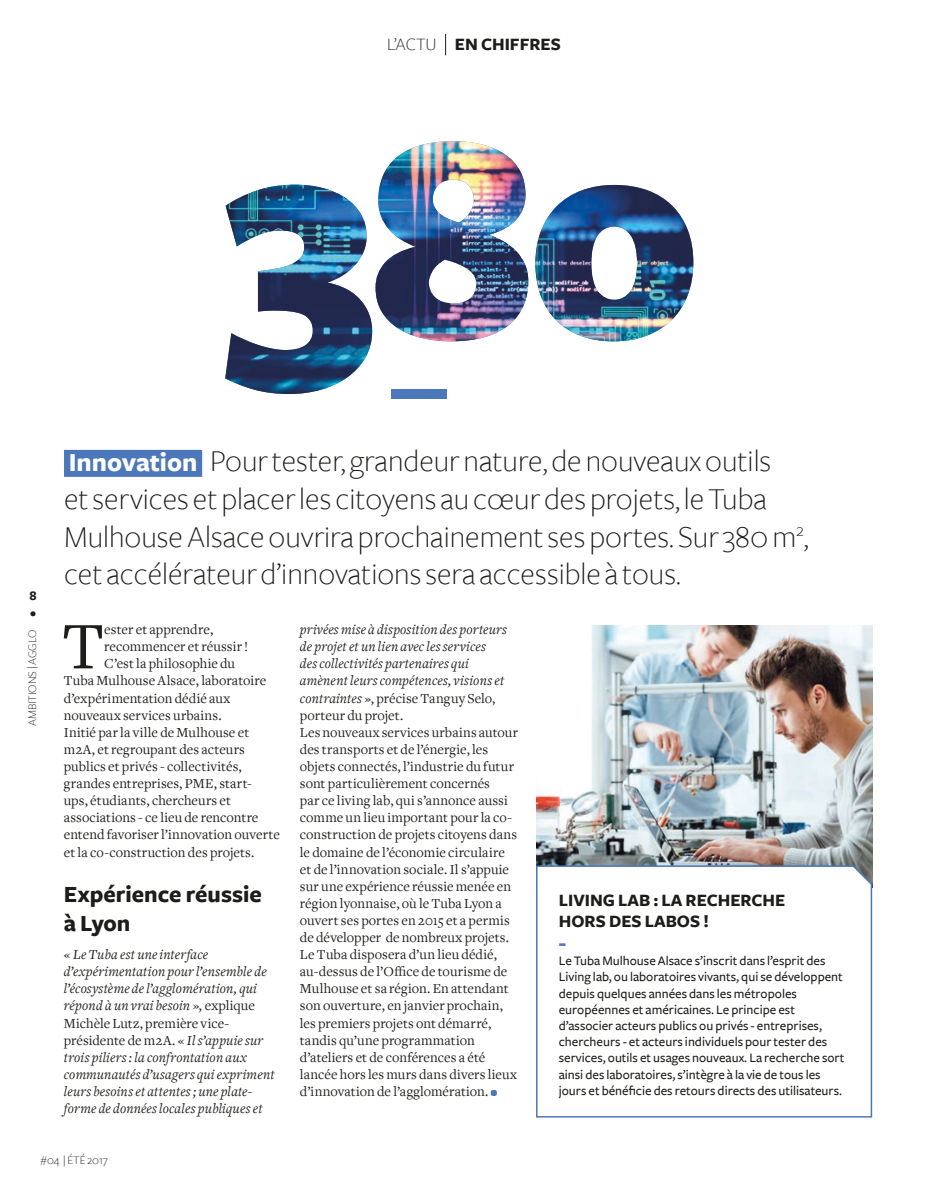
<style>
.page{position:relative;width:936px;height:1191px;background:#fff}
.page>*{position:absolute;margin:0;border:0;box-sizing:border-box;transform-origin:0 0}
.t1{font:69px "Freight Text";color:#1d1d1b}
.t2{font:300 31.5px/37.8px "Freight Sans";color:#1d1d1b}
.t3{font:700 24px/28.8px "Freight Sans";color:#1d1d1b}
.t4{font:700 18px/21.6px "Freight Sans";color:#1d1d1b}
.t5{font:900 18px "Freight Sans";color:#4c77ba}
.t6{font:14.25px/17.1px "Freight Text";letter-spacing:.005em;color:#1d1d1b}
.t7{font:italic 14.25px/17.1px "Freight Text";letter-spacing:.01em;color:#1d1d1b}
.t8{font:500 13.5px/16.2px "Freight Sans";color:#1d1d1b}
.t9{font:700 13.5px/17.1px "Freight Sans";color:#1d1d1b}
.t10{font:300 12px "Freight Sans";color:#1d1d1b}
.s1{font-weight:300}
.s2{font-weight:700;font-size:27px;color:#fff}
.s3{font-style:normal}
.s4{font-style:italic}
</style>
<div class="page">
<svg style="left:445px;top:34px;width:1px;height:21px"></svg>
<div style="left:392px;top:389px;width:55px;height:10px;background:#4c77ba"></div>
<img style="left:225px;top:141px;width:468px;height:253px">
<div style="left:64px;top:450px;width:138px;height:27px;background:#4c77ba"></div>
<svg style="left:490px;top:1090px;width:7px;height:6px"></svg>
<img style="left:536px;top:625px;width:336px;height:239px">
<svg style="left:536px;top:864px;width:336px;height:254px"></svg>
<p class="t4" style="left:387px;top:34px;width:175px"><span class="s1">L’ACTU</span> EN CHIFFRES</p>
<p class="t9" style="left:29px;top:587px;width:9px">8 •</p>
<p class="t10" style="left:26px;top:726px;width:98px;rotate:-90deg">AMBITIONS | AGGLO</p>
<p class="t2" style="left:64px;top:442px;width:746px"><span class="s2">Innovation</span> Pour tester, grandeur nature, de nouveaux outils<br>et services et placer les citoyens au cœur des projets, le Tuba Mulhouse Alsace ouvrira prochainement ses portes. Sur 380 m<sup>2</sup>, cet accélérateur d’innovations sera accessible à tous.</p>
<h1 class="t1" style="left:62px;top:609px;width:44px">T</h1>
<p class="t6" style="left:104px;top:621px;width:110px">ester et apprendre,</p>
<p class="t6" style="left:104px;top:638px;width:145px">recommencer et réussir !</p>
<p class="t6" style="left:104px;top:655px;width:132px">C’est la philosophie du</p>
<p class="t6" style="left:64px;top:672px;width:204px">Tuba Mulhouse Alsace, laboratoire</p>
<p class="t6" style="left:64px;top:690px;width:168px">d’expérimentation dédié aux</p>
<p class="t6" style="left:64px;top:707px;width:159px">nouveaux services urbains.</p>
<p class="t6" style="left:64px;top:724px;width:187px">Initié par la ville de Mulhouse et</p>
<p class="t6" style="left:64px;top:741px;width:183px">m2A, et regroupant des acteurs</p>
<p class="t6" style="left:64px;top:758px;width:179px">publics et privés - collectivités,</p>
<p class="t6" style="left:64px;top:775px;width:189px">grandes entreprises, PME, start-</p>
<p class="t6" style="left:64px;top:792px;width:169px">ups, étudiants, chercheurs et</p>
<p class="t6" style="left:64px;top:809px;width:196px">associations - ce lieu de rencontre</p>
<p class="t6" style="left:64px;top:826px;width:217px">entend favoriser l’innovation ouverte</p>
<p class="t6" style="left:64px;top:843px;width:192px">et la co-construction des projets.</p>
<h3 class="t3" style="left:64px;top:881px;width:200px">Expérience réussie à Lyon</h3>
<p class="t7" style="left:64px;top:946px;width:212px"><span class="s3">«</span> Le Tuba est une interface d’expérimentation pour l’ensemble de l’écosystème de l’agglomération, qui répond à un vrai besoin <span class="s3">»</span>, <span class="s3">explique Michèle Lutz, première vice&shy;présidente de m2A. «</span> Il s’appuie sur trois piliers : la confrontation aux communautés d’usagers qui expriment leurs besoins et attentes ; une plate&shy;forme de données locales publiques et</p>
<p class="t6" style="left:300px;top:621px;width:219px"><span class="s4">privées mise à disposition des porteurs de projet et un lien avec les services<br>des collectivités partenaires qui amènent leurs compétences, visions et contraintes</span> », précise Tanguy Selo, porteur du projet.<br>Les nouveaux services urbains autour des transports et de l’énergie, les objets connectés, l’industrie du futur sont particulièrement concernés<br>par ce living lab, qui s’annonce aussi comme un lieu important pour la co&shy;construction de projets citoyens dans le domaine de l’économie circulaire et de l’innovation sociale. Il s’appuie sur une expérience réussie menée en région lyonnaise, où le Tuba Lyon a ouvert ses portes en 2015 et a permis de développer de nombreux projets.<br>Le Tuba disposera d’un lieu dédié, au-dessus de l’Office de tourisme de Mulhouse et sa région. En attendant son ouverture, en janvier prochain, les premiers projets ont démarré, tandis qu’une programmation d’ateliers et de conférences a été lancée hors les murs dans divers lieux d’innovation de l’agglomération.</p>
<p class="t4" style="left:558px;top:889px;width:228px">LIVING LAB : LA RECHERCHE<br>HORS DES LABOS !</p>
<p class="t5" style="left:558px;top:932px;width:9px">-</p>
<p class="t8" style="left:558px;top:953px;width:287px">Le Tuba Mulhouse Alsace s’inscrit dans l’esprit des Living lab, ou laboratoires vivants, qui se développent depuis quelques années dans les métropoles européennes et américaines. Le principe est d’associer acteurs publics ou privés - entreprises, chercheurs - et acteurs individuels pour tester des services, outils et usages nouveaux. La recherche sort ainsi des laboratoires, s’intègre à la vie de tous les jours et bénéficie des retours directs des utilisateurs.</p>
<p class="t10" style="left:40px;top:1154px;width:69px">#04 | ÉTÉ 2017</p>
</div>
